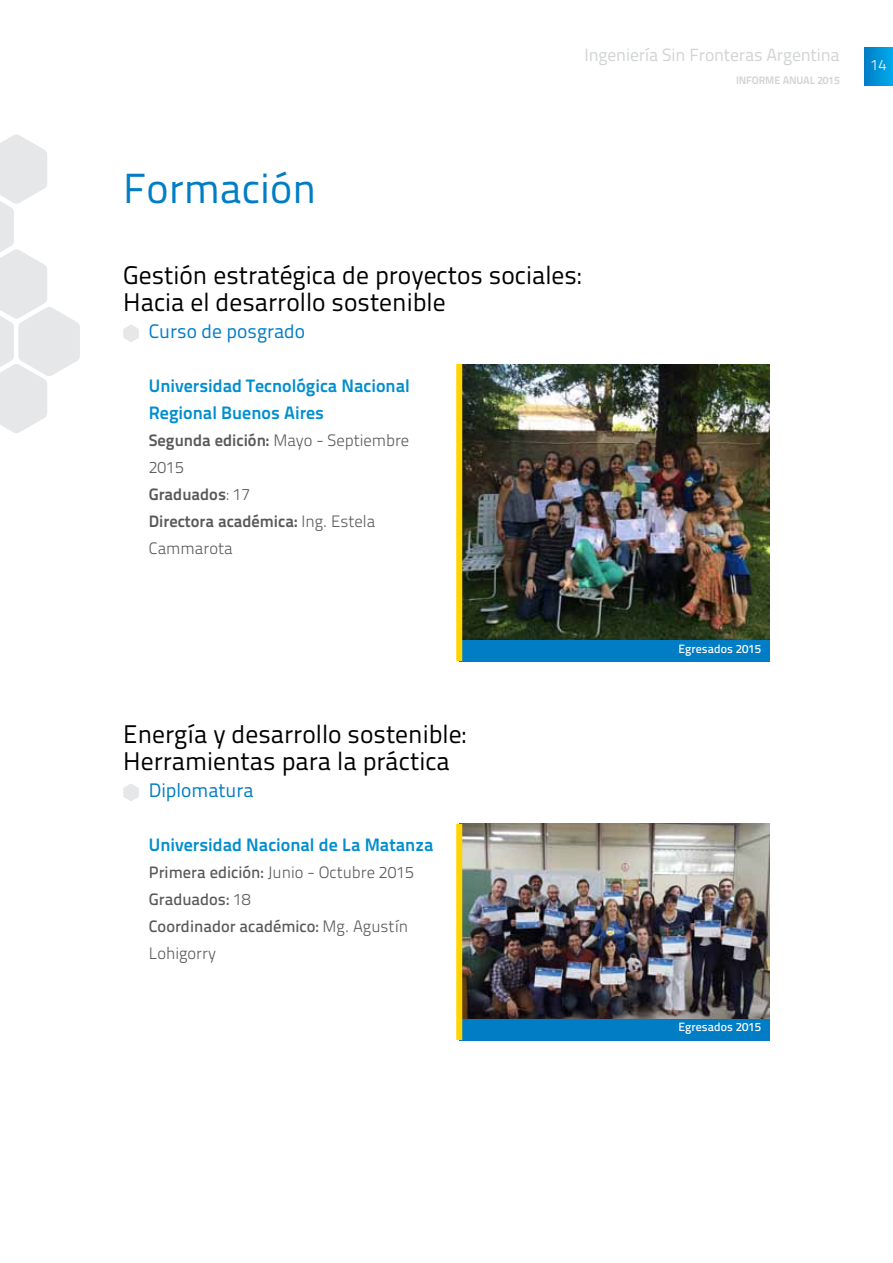
<style>
.page{position:relative;width:893px;height:1263px;background:#fff}
.page>*{position:absolute;margin:0;border:0;box-sizing:border-box;transform-origin:0 0}
.t1{font:42px "Titillium Text 22 L";color:#007dc5}
.t2{font:25.5px/27px "Titillium Text 22 L";color:#000}
.t3{font:19.5px "Titillium Text 22 L";color:#007dc5}
.t4{font:700 18px/27px "Titillium Text 22 L";color:#008ece}
.t5{font:17.7px "Titillium Text 22 L";letter-spacing:-.01em;color:#d1d3d4}
.t6{font:700 16.5px/27px "Titillium Text 22 L";color:#58595b}
.t7{font:500 16.5px/27px "Titillium Text 22 L";color:#58595b}
.t8{font:300 15px "Titillium Text 22 L";color:#fff}
.t9{font:500 12px "Titillium Text 22 L";color:#fff}
.t10{font:700 10.8px "Titillium Text 22 L";letter-spacing:-.01em;color:#d1d3d4}
.s1{font-weight:300}
</style>
<div class="page">
<div style="left:865px;top:48px;width:28px;height:38px;background:linear-gradient(to right,#007ec5,#00a9eb)"></div>
<img style="left:462px;top:365px;width:308px;height:276px">
<img style="left:462px;top:824px;width:308px;height:195px">
<div style="left:459px;top:641px;width:311px;height:21px;background:#007dc5"></div>
<div style="left:459px;top:1019px;width:311px;height:21px;background:#007dc5"></div>
<div style="left:456px;top:364px;width:6px;height:297px;background:#ffd400"></div>
<div style="left:456px;top:824px;width:6px;height:216px;background:#ffd400"></div>
<svg style="left:123px;top:784px;width:16px;height:17px"></svg>
<svg style="left:123px;top:325px;width:16px;height:17px"></svg>
<svg style="left:0;top:134px;width:80px;height:299px"></svg>
<p class="t5" style="left:584px;top:42px;width:257px">Ingeniería Sin Fronteras Argentina</p>
<p class="t10" style="left:736px;top:71px;width:105px">informe anual 2015</p>
<p class="t8" style="left:871px;top:54px;width:17px">14</p>
<h1 class="t1" style="left:123px;top:157px;width:194px">Formación</h1>
<p class="t2" style="left:123px;top:260px;width:460px">Gestión estratégica de proyectos sociales:<br>Hacia el desarrollo sostenible</p>
<p class="t3" style="left:149px;top:317px;width:158px">Curso de posgrado</p>
<p class="t4" style="left:149px;top:371px;width:263px">Universidad Tecnológica Nacional<br>Regional Buenos Aires</p>
<p class="t6" style="left:149px;top:426px;width:262px">Segunda edición: <span class="s1">Mayo - Septiembre<br>2015<br></span>Graduados<span class="s1">: 17<br></span>Directora académica: <span class="s1">Ing. Estela<br>Cammarota</span></p>
<p class="t2" style="left:123px;top:719px;width:344px">Energía y desarrollo sostenible:<br>Herramientas para la práctica</p>
<p class="t3" style="left:149px;top:776px;width:106px">Diplomatura</p>
<p class="t4" style="left:149px;top:830px;width:286px">Universidad Nacional de La Matanza</p>
<p class="t7" style="left:149px;top:858px;width:267px">Primera edición: <span class="s1">Junio - Octubre 2015<br></span>Graduados: <span class="s1">18<br></span>Coordinador académico: <span class="s1">Mg. Agustín<br>Lohigorry</span></p>
<p class="t9" style="left:678px;top:640px;width:84px">Egresados 2015</p>
<p class="t9" style="left:678px;top:1018px;width:84px">Egresados 2015</p>
</div>
